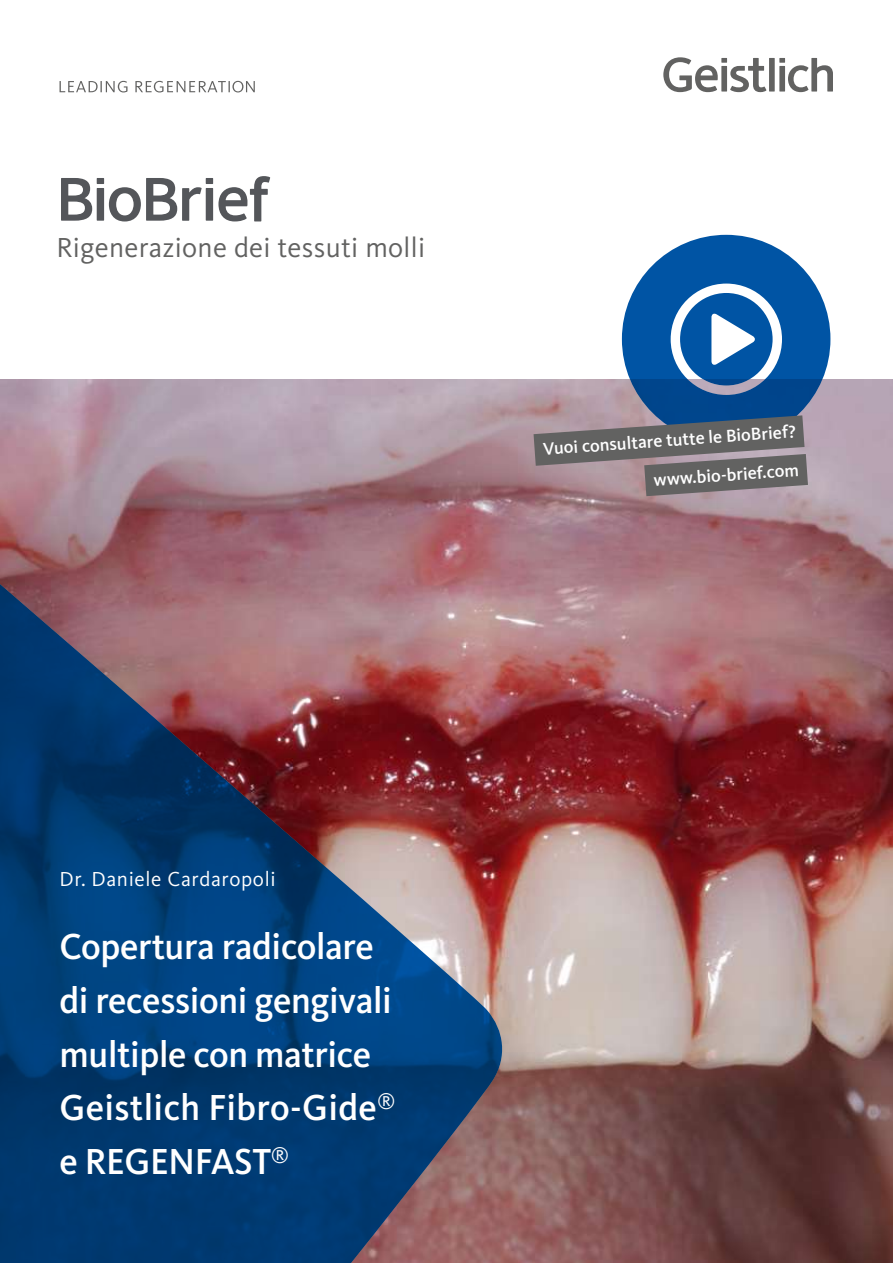
<style>
.page{position:relative;width:893px;height:1263px;background:#fff}
.page>*{position:absolute;margin:0;border:0;box-sizing:border-box;transform-origin:0 0}
.t1{font:500 37.5px/53.6px "Kievit Pro";letter-spacing:-.01em;color:#fff}
.t2{font:28.5px "Kievit Pro";letter-spacing:.01em;color:#626261}
.t3{font:21px "Kievit Pro";letter-spacing:.03em;color:#fff}
.t4{font:500 18px/38.7px "Kievit Pro";color:#fff;text-align:right}
</style>
<div class="page">
<img style="left:0;top:379px;width:893px;height:884px">
<svg style="left:61px;top:178px;width:31px;height:43px"></svg>
<div style="left:97px;top:188px;width:7px;height:33px;background:#54565a"></div>
<div style="left:97px;top:178px;width:7px;height:6px;background:#54565a"></div>
<div style="left:206px;top:188px;width:7px;height:33px;background:#54565a"></div>
<div style="left:206px;top:178px;width:7px;height:6px;background:#54565a"></div>
<svg style="left:218px;top:176px;width:52px;height:45px"></svg>
<svg style="left:109px;top:178px;width:93px;height:43px"></svg>
<svg style="left:0;top:573px;width:504px;height:690px;background:#3b496d"></svg>
<svg style="left:663px;top:57px;width:170px;height:35px"></svg>
<svg style="left:60px;top:81px;width:195px;height:11px"></svg>
<svg style="left:534px;top:235px;width:296px;height:261px"></svg>
<p class="t2" style="left:56px;top:231px;width:370px">Rigenerazione dei tessuti molli</p>
<p class="t4" style="left:542px;top:429px;width:255px;rotate:-4deg">Vuoi consultare tutte le BioBrief? www.bio-brief.com</p>
<p class="t3" style="left:60px;top:866px;width:218px">Dr. Daniele Cardaropoli</p>
<p class="t1" style="left:60px;top:920px;width:338px">Copertura radicolare di recessioni gengivali multiple con matrice<br>Geistlich Fibro-Gide<sup>® </sup>e REGENFAST<sup>®</sup></p>
</div>
